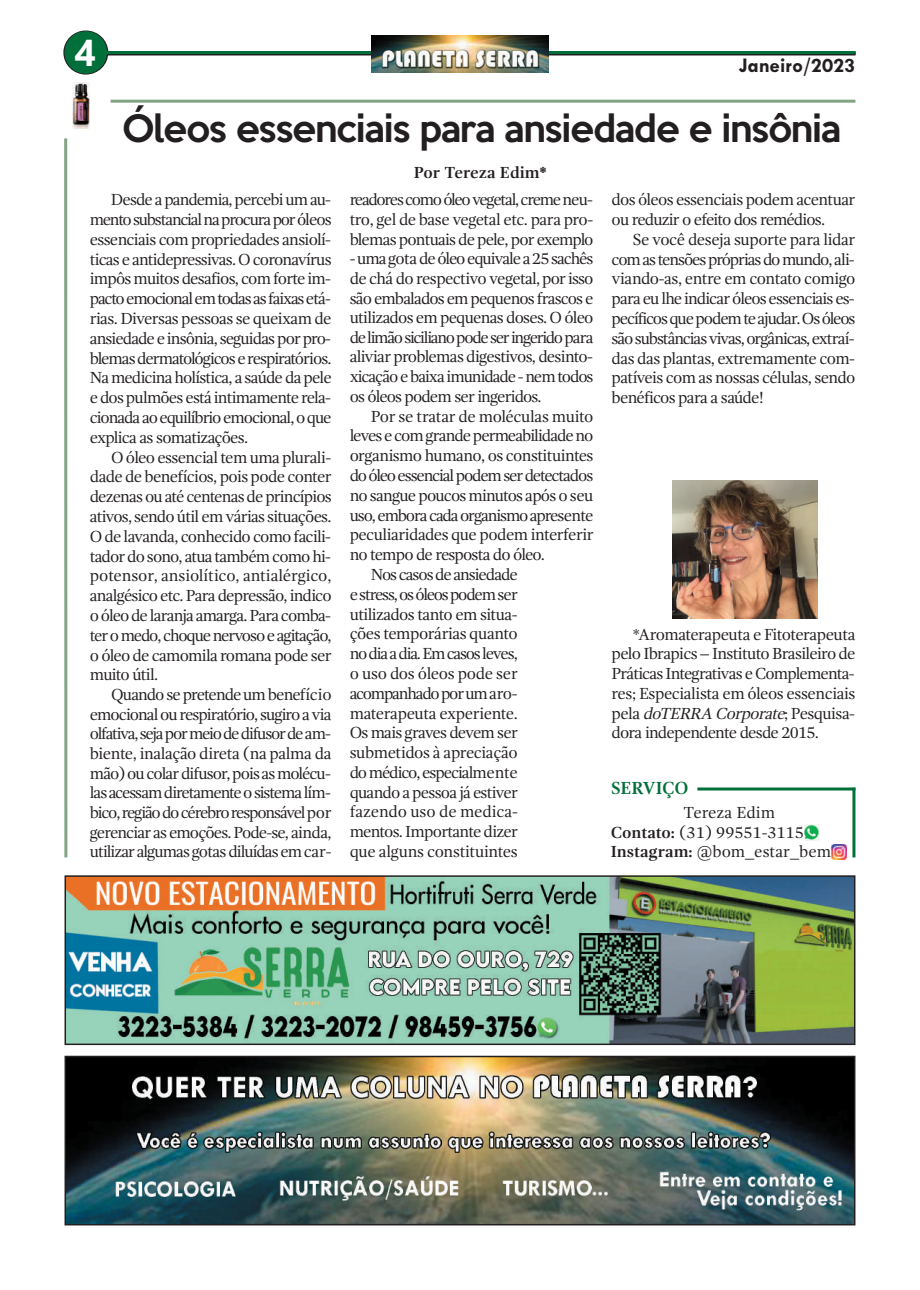
<style>
.page{position:relative;width:920px;height:1290px;background:#fff}
.page>*{position:absolute;margin:0;border:0;box-sizing:border-box;transform-origin:0 0}
.t1{font:700 37.5px "Ebrima";color:#fff}
.t2{font:500 34.5px "Keep Calm";letter-spacing:-.025em;color:#231f20}
.t3{font:700 21px "Tw Cen";color:#231f20}
.t4{font:700 18px "Gandhi Serif";letter-spacing:-.01em;color:#016f3a}
.t5{font:16.5px/19.8px "Gandhi Serif";letter-spacing:-.045em;color:#231f20;text-align:justify}
.t6{font:16.5px "Gandhi Serif";letter-spacing:-.02em;color:#231f20}
.t7{font:16.5px "Gandhi Serif";letter-spacing:-.065em;color:#231f20}
.t8{font:16.5px "Gandhi Serif";letter-spacing:-.025em;color:#231f20}
.t9{font:16.5px/19.4px "Gandhi Serif";color:#231f20}
.t10{font:16.5px "Gandhi Serif";letter-spacing:-.07em;color:#231f20}
.t11{font:16.5px "Gandhi Serif";letter-spacing:-.075em;color:#231f20}
.t12{font:16.5px "Gandhi Serif";letter-spacing:-.005em;color:#231f20}
.t13{font:700 16.5px "Gandhi Serif";color:#231f20}
.s1{font-style:italic}
.s2{font-weight:700}
</style>
<div class="page">
<svg style="left:63px;top:31px;width:45px;height:44px"></svg>
<hr style="left:98px;top:52px;width:757px;height:3px;background:#231f20">
<hr style="left:94px;top:51px;width:761px;height:3px;background:#016f3a">
<div style="left:65px;top:31px;width:42px;height:43px;background:#016f3a;border-radius:50%"></div>
<img style="left:372px;top:35px;width:176px;height:38px">
<img style="left:68px;top:878px;width:784px;height:164px">
<div style="left:65px;top:875px;width:790px;height:170px;border:2px solid #231f20"></div>
<img style="left:68px;top:1059px;width:784px;height:163px">
<div style="left:65px;top:1056px;width:790px;height:169px;border:2px solid #231f20"></div>
<hr style="left:697px;top:787px;width:158px;height:3px;background:#016f3a">
<hr style="left:852px;top:788px;width:3px;height:69px;background:#016f3a">
<hr style="left:111px;top:100px;width:744px;height:3px;background:#82a484">
<hr style="left:64px;top:138px;width:3px;height:719px;background:#82a484">
<img style="left:804px;top:825px;width:16px;height:15px">
<img style="left:73px;top:82px;width:17px;height:47px">
<img style="left:673px;top:480px;width:144px;height:139px">
<img style="left:832px;top:845px;width:14px;height:14px">
<h1 class="t1" style="left:75px;top:31px;width:23px">4</h1>
<p class="t3" style="left:739px;top:53px;width:118px">Janeiro/2023</p>
<h2 class="t2" style="left:122px;top:99px;width:721px">Óleos essenciais para ansiedade e insônia</h2>
<p class="t13" style="left:414px;top:165px;width:135px">Por Tereza Edim*</p>
<p class="t5" style="left:90px;top:191px;width:243px;text-indent:21px">Desde a pandemia, percebi um au&shy;mentosubstancialnaprocuraporóleos essenciais com propriedades ansiolí&shy;ticas e antidepressivas. O coronavírus impôs muitos desafios, com forte im&shy;pactoemocionalemtodasasfaixasetá&shy;rias. Diversas pessoas se queixam de ansiedade e insônia, seguidas por pro&shy;blemas dermatológicos e respiratórios.<br>Na medicina holística, a saúde da pele e dos pulmões está intimamente rela&shy;cionada ao equilíbrio emocional, o que explica as somatizações.</p>
<p class="t5" style="left:90px;top:448px;width:243px;text-indent:21px">O óleo essencial tem uma plurali&shy;dade de benefícios, pois pode conter dezenas ou até centenas de princípios ativos, sendo útil em várias situações.<br>O de lavanda, conhecido como facili&shy;tador do sono, atua também como hi&shy;potensor, ansiolítico, antialérgico, analgésico etc. Para depressão, indico o óleo de laranja amarga. Para comba&shy;ter o medo, choque nervoso e agitação, o óleo de camomila romana pode ser muito útil.</p>
<p class="t5" style="left:90px;top:686px;width:243px;text-indent:21px">Quando se pretende um benefício emocional ou respiratório, sugiro a via olfativa,sejapormeiodedifusordeam&shy;biente, inalação direta (na palma da mão) ou colar difusor, pois as molécu&shy;lasacessamdiretamenteosistemalím&shy;bico,regiãodocérebroresponsávelpor gerenciar as emoções. Pode-se, ainda, utilizar algumas gotas diluídas em car-</p>
<p class="t5" style="left:350px;top:191px;width:245px">readorescomoóleovegetal,cremeneu&shy;tro, gel de base vegetal etc. para pro&shy;blemas pontuais de pele, por exemplo</p>
<p class="t5" style="left:350px;top:250px;width:245px">- uma gota de óleo equivale a 25 sachês de chá do respectivo vegetal, por isso são embalados em pequenos frascos e utilizados em pequenas doses. O óleo delimãosicilianopodeseringeridopara aliviar problemas digestivos, desinto&shy;xicação e baixa imunidade - nem todos os óleos podem ser ingeridos.</p>
<p class="t6" style="left:371px;top:409px;width:224px">Por se tratar de moléculas muito</p>
<p class="t5" style="left:350px;top:427px;width:245px">leves e com grande permeabilidade no</p>
<p class="t5" style="left:350px;top:447px;width:245px">organismo humano, os constituintes</p>
<p class="t7" style="left:350px;top:469px;width:245px">doóleoessencialpodemserdetectados</p>
<p class="t5" style="left:350px;top:487px;width:245px">no sangue poucos minutos após o seu</p>
<p class="t7" style="left:350px;top:508px;width:245px">uso,emboracadaorganismoapresente</p>
<p class="t5" style="left:350px;top:526px;width:245px">peculiaridades que podem interferir</p>
<p class="t5" style="left:350px;top:546px;width:197px">no tempo de resposta do óleo.</p>
<p class="t5" style="left:371px;top:566px;width:148px">Nos casos de ansiedade</p>
<p class="t10" style="left:350px;top:588px;width:170px">estress,osóleospodemser</p>
<p class="t5" style="left:350px;top:605px;width:169px">utilizados tanto em situa-</p>
<p class="t8" style="left:350px;top:627px;width:170px">ções temporárias quanto</p>
<p class="t11" style="left:350px;top:647px;width:170px">nodiaadia.Emcasosleves,</p>
<p class="t6" style="left:350px;top:667px;width:170px">o uso dos óleos pode ser</p>
<p class="t10" style="left:350px;top:686px;width:170px">acompanhadoporumaro-</p>
<p class="t8" style="left:350px;top:706px;width:170px">materapeuta experiente.</p>
<p class="t5" style="left:350px;top:724px;width:170px">Os mais graves devem ser</p>
<p class="t8" style="left:350px;top:746px;width:170px">submetidos à apreciação</p>
<p class="t5" style="left:350px;top:764px;width:170px">do médico, especialmente</p>
<p class="t5" style="left:350px;top:784px;width:170px">quando a pessoa já estiver</p>
<p class="t12" style="left:350px;top:805px;width:170px">fazendo uso de medica-</p>
<p class="t5" style="left:350px;top:823px;width:170px">mentos. Importante dizer</p>
<p class="t6" style="left:350px;top:845px;width:170px">que alguns constituintes</p>
<p class="t5" style="left:612px;top:191px;width:245px">dos óleos essenciais podem acentuar ou reduzir o efeito dos remédios.</p>
<p class="t5" style="left:612px;top:231px;width:245px;text-indent:21px">Se você deseja suporte para lidar com as tensões próprias do mundo, ali&shy;viando-as, entre em contato comigo para eu lhe indicar óleos essenciais es&shy;pecíficosquepodemteajudar.Osóleos sãosubstânciasvivas,orgânicas,extraí&shy;das das plantas, extremamente com&shy;patíveis com as nossas células, sendo benéficos para a saúde!</p>
<p class="t5" style="left:612px;top:626px;width:245px;text-indent:21px">*Aromaterapeuta e Fitoterapeuta pelo Ibrapics – Instituto Brasileiro de Práticas Integrativas e Complementa&shy;res; Especialista em óleos essenciais p e l a <span class="s1">doTERRA Corporate</span>; P e s qu i s a - dora independente desde 2015.</p>
<p class="t4" style="left:611px;top:781px;width:79px">SERVIÇO</p>
<p class="t9" style="left:611px;top:805px;width:222px;text-indent:73px">Tereza Edim<br><span class="s2">Contato:</span> (31) 99551-3115<br><span class="s2">Instagram:</span> @bom_estar_bem</p>
</div>
